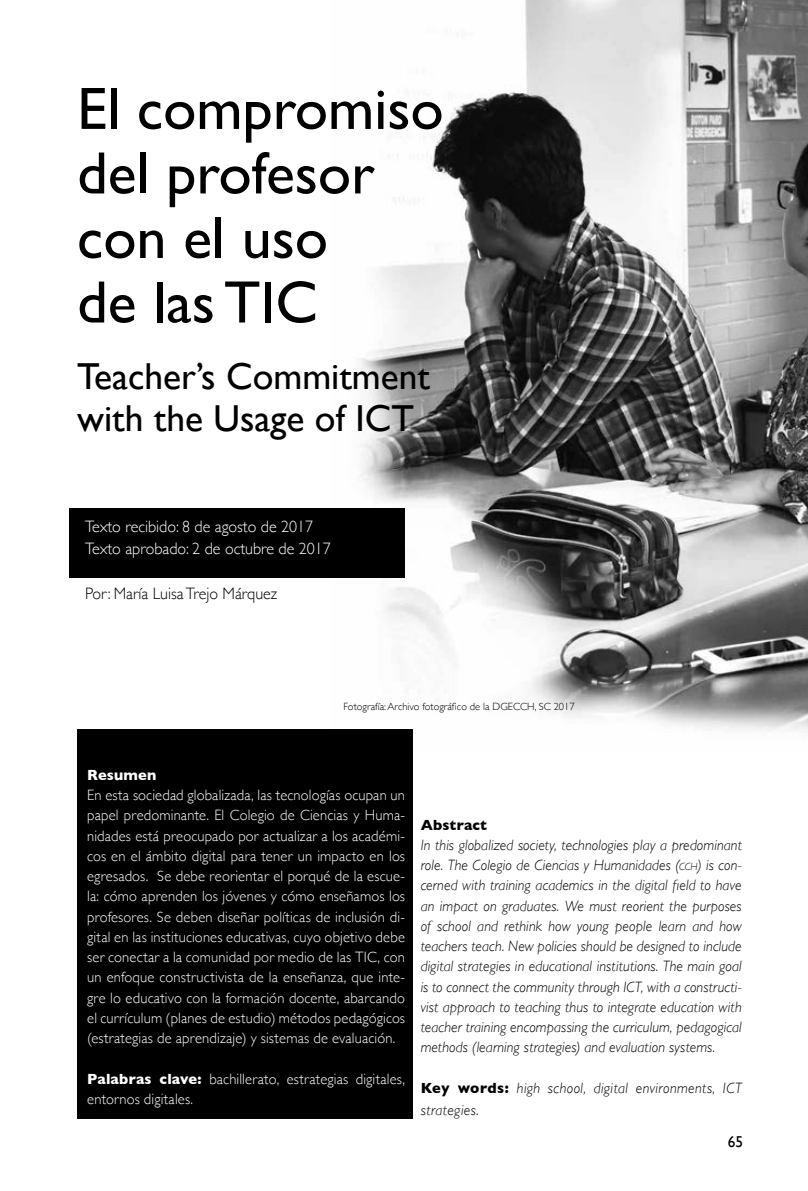
<style>
.page{position:relative;width:808px;height:1191px;background:#fff}
.page>*{position:absolute;margin:0;border:0;box-sizing:border-box;transform-origin:0 0}
.t1{font:60px/64.5px "Gill Sans";color:#000}
.t2{font:37.5px/42px "Gill Sans";color:#000}
.t3{font:300 16.5px/21.8px "Gill Sans";color:#fff}
.t4{font:300 16.5px "Gill Sans";color:#000}
.t5{font:15.75px "Gill Sans";color:#000}
.t6{font:300 15px/20.2px "Gill Sans";letter-spacing:.01em;color:#fff}
.t7{font:italic 300 15px/20.2px "Gill Sans";letter-spacing:.01em;color:#000}
.t8{font:italic 300 15px/21.8px "Gill Sans";letter-spacing:.03em;color:#000}
.t9{font:300 10.5px "Gill Sans";color:#000}
.s1{font-weight:700}
.s2{font-weight:700;font-style:normal}
.s3{font-size:10.5px}
</style>
<div class="page">
<img style="left:332px;top:0;width:476px;height:733px">
<div style="left:70px;top:509px;width:335px;height:69px;background:#000"></div>
<div style="left:77px;top:729px;width:336px;height:389px;background:#000"></div>
<p class="t1" style="left:77px;top:76px;width:368px">El compromiso del profesor con el uso<br>de las TIC</p>
<p class="t2" style="left:77px;top:354px;width:354px">Teacher’s Commitment with the Usage of ICT</p>
<p class="t3" style="left:85px;top:515px;width:247px">Texto recibido: 8 de agosto de 2017<br>Texto aprobado: 2 de octubre de 2017</p>
<p class="t4" style="left:85px;top:580px;width:194px">Por: María Luisa Trejo Márquez</p>
<p class="t9" style="left:343px;top:698px;width:233px">Fotografía: Archivo fotográfico de la DGECCH, SC 2017</p>
<p class="t6" style="left:87px;top:764px;width:319px"><span class="s1">Resumen<br></span>En esta sociedad globalizada, las tecnologías ocupan un papel predominante. El Colegio de Ciencias y Huma&shy;nidades está preocupado por actualizar a los académi&shy;cos en el ámbito digital para tener un impacto en los egresados. Se debe reorientar el porqué de la escue&shy;la: cómo aprenden los jóvenes y cómo enseñamos los profesores. Se deben diseñar políticas de inclusión di&shy;gital en las instituciones educativas, cuyo objetivo debe ser conectar a la comunidad por medio de las TIC, con un enfoque constructivista de la enseñanza, que inte&shy;gre lo educativo con la formación docente, abarcando el currículum (planes de estudio) métodos pedagógicos (estrategias de aprendizaje) y sistemas de evaluación.</p>
<p class="t6" style="left:87px;top:1068px;width:319px"><span class="s1">Palabras clave:</span> bachillerato, estrategias digitales, entornos digitales.</p>
<p class="t7" style="left:421px;top:814px;width:323px"><span class="s2">Abstract<br></span>In this globalized society, technologies play a predominant role. The Colegio de Ciencias y Humanidades (<span class="s3">cch</span>) is con&shy;cerned with training academics in the digital field to have an impact on graduates. We must reorient the purposes of school and rethink how young people learn and how teachers teach. New policies should be designed to include digital strategies in educational institutions. The main goal is to connect the community through ICT, with a constructi&shy;vist approach to teaching thus to integrate education with teacher training encompassing the curriculum, pedagogical methods (learning strategies) and evaluation systems.</p>
<p class="t8" style="left:421px;top:1077px;width:323px"><span class="s2">Key words:</span> high school, digital environments, ICT strategies.</p>
<p class="t5" style="left:728px;top:1132px;width:17px">65</p>
</div>
